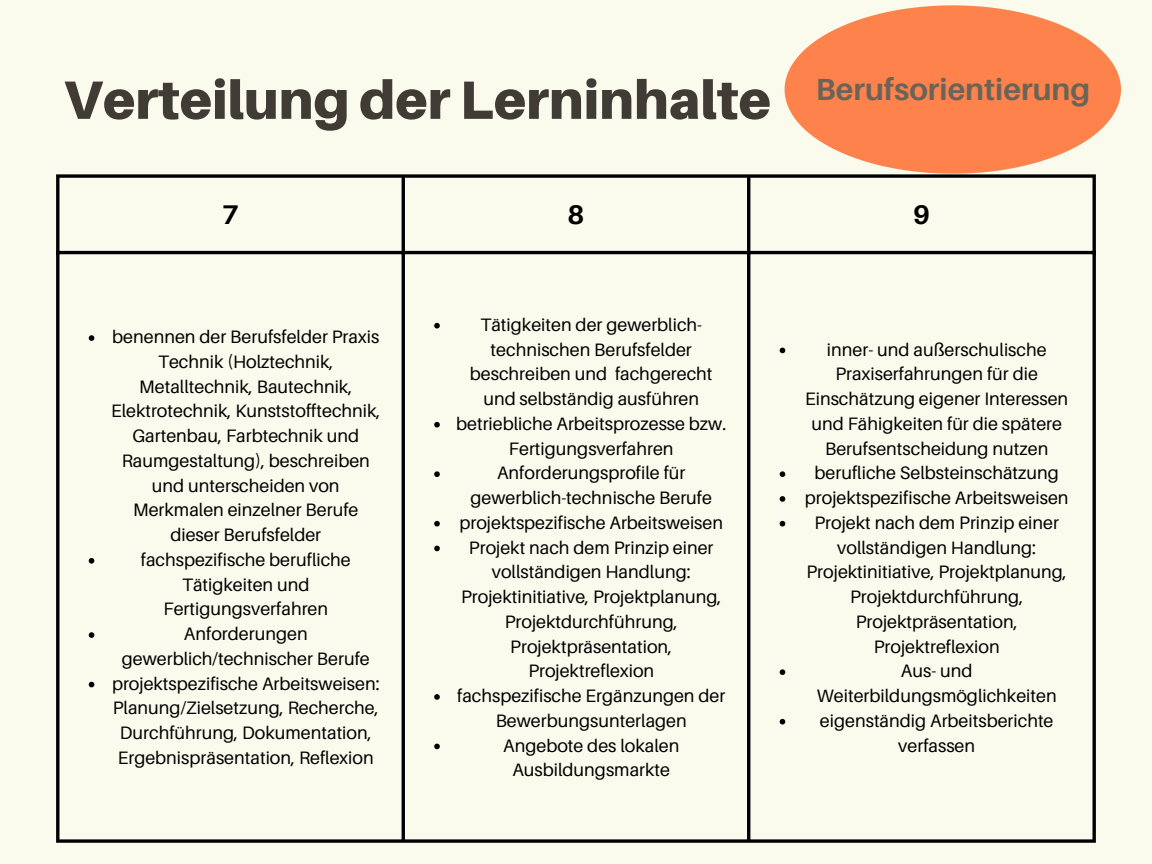
<style>
.page{position:relative;width:1152px;height:864px;background:#fafaed}
.page>*{position:absolute;margin:0;border:0;box-sizing:border-box;transform-origin:0 0}
.t1{font:900 54px "Aileron";color:#403c35}
.t2{font:700 30.6px "Aileron";color:#6a6458}
.t3{font:700 27px "Aileron";color:#000}
.t4{font:18px/24.8px "Aileron";color:#000;text-align:center}
</style>
<div class="page">
<svg style="left:89px;top:335px;width:5px;height:6px"></svg>
<svg style="left:89px;top:558px;width:5px;height:6px"></svg>
<svg style="left:89px;top:632px;width:5px;height:6px"></svg>
<svg style="left:89px;top:682px;width:5px;height:5px"></svg>
<svg style="left:434px;top:323px;width:6px;height:6px"></svg>
<svg style="left:434px;top:422px;width:6px;height:6px"></svg>
<svg style="left:434px;top:471px;width:6px;height:6px"></svg>
<svg style="left:434px;top:521px;width:6px;height:6px"></svg>
<svg style="left:434px;top:546px;width:6px;height:5px"></svg>
<svg style="left:434px;top:694px;width:6px;height:6px"></svg>
<svg style="left:434px;top:744px;width:6px;height:5px"></svg>
<svg style="left:780px;top:348px;width:5px;height:5px"></svg>
<svg style="left:780px;top:471px;width:5px;height:6px"></svg>
<svg style="left:780px;top:496px;width:5px;height:6px"></svg>
<svg style="left:780px;top:521px;width:5px;height:6px"></svg>
<svg style="left:780px;top:669px;width:5px;height:6px"></svg>
<svg style="left:780px;top:719px;width:5px;height:6px"></svg>
<hr style="left:56px;top:178px;width:3px;height:661px;background:#000">
<hr style="left:402px;top:178px;width:3px;height:661px;background:#000">
<hr style="left:747px;top:178px;width:3px;height:661px;background:#000">
<hr style="left:1093px;top:178px;width:3px;height:661px;background:#000">
<svg style="left:56px;top:174px;width:1040px;height:4px;background:#262624"></svg>
<hr style="left:56px;top:251px;width:1040px;height:3px;background:#000">
<svg style="left:56px;top:839px;width:1040px;height:4px;background:#262624"></svg>
<svg style="left:785px;top:5px;width:336px;height:169px;fill:#fd824b"></svg>
<p class="t1" style="left:63px;top:66px;width:710px">Verteilung der Lerninhalte</p>
<p class="t2" style="left:816px;top:70px;width:276px">Berufsorientierung</p>
<p class="t3" style="left:222px;top:198px;width:18px">7</p>
<p class="t3" style="left:568px;top:198px;width:18px">8</p>
<p class="t3" style="left:913px;top:198px;width:18px">9</p>
<p class="t4" style="left:111px;top:324px;width:271px">benennen der Berufsfelder Praxis<br>Technik (Holztechnik,<br>Metalltechnik, Bautechnik,<br>Elektrotechnik, Kunststofftechnik,<br>Gartenbau, Farbtechnik und<br>Raumgestaltung), beschreiben und unterscheiden von<br>Merkmalen einzelner Berufe dieser Berufsfelder</p>
<p class="t4" style="left:141px;top:547px;width:211px">fachspezifische berufliche<br>Tätigkeiten und<br>Fertigungsverfahren</p>
<p class="t4" style="left:122px;top:621px;width:249px">Anforderungen gewerblich/technischer Berufe</p>
<p class="t4" style="left:112px;top:671px;width:269px">projektspezifische Arbeitsweisen:<br>Planung/Zielsetzung, Recherche, Durchführung, Dokumentation, Ergebnispräsentation, Reflexion</p>
<p class="t4" style="left:470px;top:312px;width:244px">Tätigkeiten der gewerblich&shy;technischen Berufsfelder beschreiben und fachgerecht und selbständig ausführen</p>
<p class="t4" style="left:456px;top:411px;width:272px">betriebliche Arbeitsprozesse bzw.<br>Fertigungsverfahren</p>
<p class="t4" style="left:471px;top:460px;width:243px">Anforderungsprofile für gewerblich-technische Berufe</p>
<p class="t4" style="left:459px;top:510px;width:265px">projektspezifische Arbeitsweisen</p>
<p class="t4" style="left:461px;top:534px;width:262px">Projekt nach dem Prinzip einer vollständigen Handlung:<br>Projektinitiative, Projektplanung,<br>Projektdurchführung,<br>Projektpräsentation,<br>Projektreflexion</p>
<p class="t4" style="left:457px;top:683px;width:270px">fachspezifische Ergänzungen der<br>Bewerbungsunterlagen</p>
<p class="t4" style="left:503px;top:732px;width:178px">Angebote des lokalen<br>Ausbildungsmarkte</p>
<p class="t4" style="left:805px;top:336px;width:265px">inner- und außerschulische<br>Praxiserfahrungen für die<br>Einschätzung eigener Interessen und Fähigkeiten für die spätere<br>Berufsentscheidung nutzen</p>
<p class="t4" style="left:815px;top:460px;width:246px">berufliche Selbsteinschätzung</p>
<p class="t4" style="left:805px;top:485px;width:265px">projektspezifische Arbeitsweisen</p>
<p class="t4" style="left:807px;top:510px;width:262px">Projekt nach dem Prinzip einer vollständigen Handlung:<br>Projektinitiative, Projektplanung,<br>Projektdurchführung,<br>Projektpräsentation,<br>Projektreflexion</p>
<p class="t4" style="left:817px;top:658px;width:241px">Aus- und<br>Weiterbildungsmöglichkeiten</p>
<p class="t4" style="left:820px;top:708px;width:235px">eigenständig Arbeitsberichte verfassen</p>
</div>
